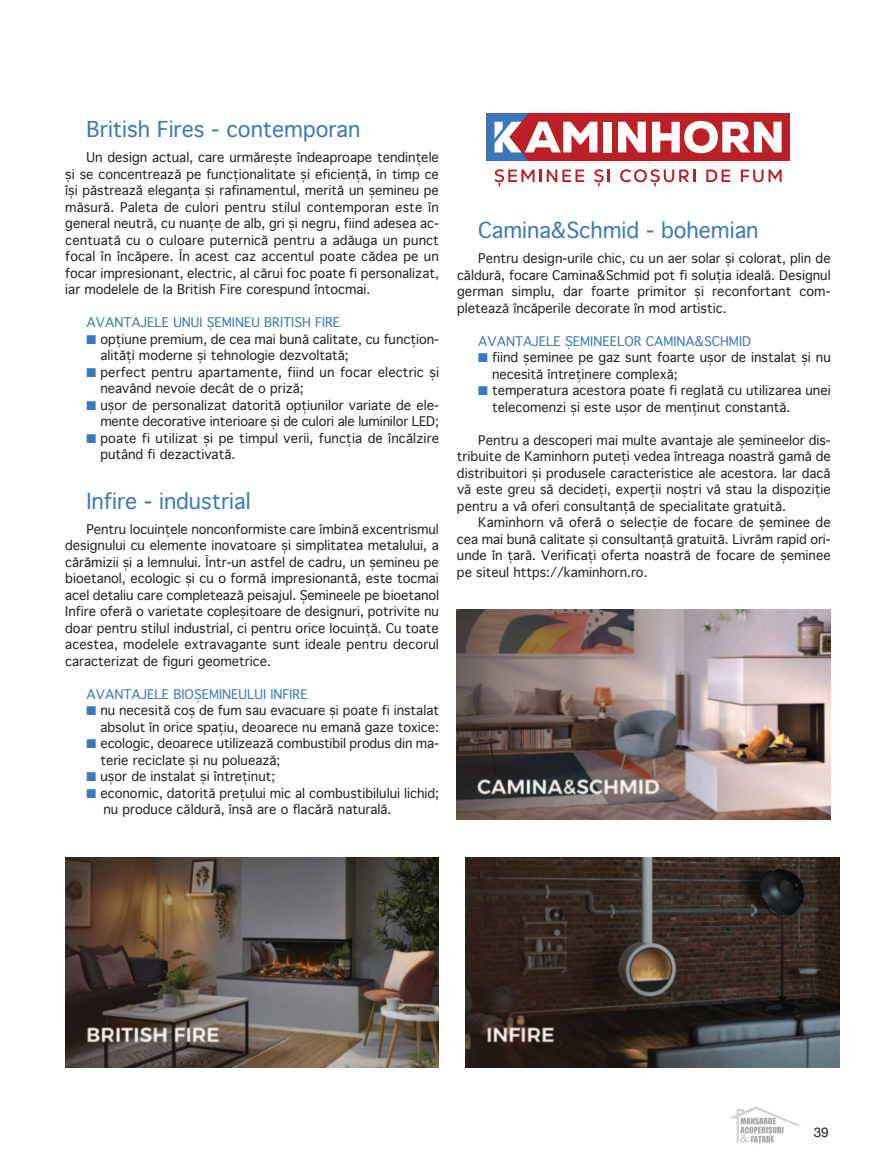
<style>
.page{position:relative;width:893px;height:1170px;background:#fff}
.page>*{position:absolute;margin:0;border:0;box-sizing:border-box;transform-origin:0 0}
.t1{font:21px "Geneva";color:#3a78bd}
.t2{font:13.5px "Helvetica Neue";color:#231f20}
.t3{font:12.75px/16.5px "Geneva";color:#231f20}
.t4{font:12.75px "Geneva";color:#3a78bd}
.s1{color:#3a78bd}
</style>
<div class="page">
<svg style="left:730px;top:1106px;width:71px;height:38px"></svg>
<img style="left:65px;top:857px;width:374px;height:210px">
<img style="left:466px;top:857px;width:373px;height:210px">
<img style="left:457px;top:609px;width:373px;height:210px">
<div style="left:487px;top:113px;width:303px;height:48px;background:#ba2026"></div>
<div style="left:604px;top:122px;width:8px;height:30px;background:#fff"></div>
<svg style="left:618px;top:122px;width:28px;height:30px"></svg>
<svg style="left:652px;top:121px;width:130px;height:32px"></svg>
<svg style="left:494px;top:169px;width:40px;height:18px"></svg>
<svg style="left:540px;top:169px;width:44px;height:13px"></svg>
<svg style="left:594px;top:169px;width:16px;height:18px"></svg>
<svg style="left:620px;top:169px;width:75px;height:18px"></svg>
<svg style="left:706px;top:169px;width:24px;height:13px"></svg>
<svg style="left:741px;top:169px;width:41px;height:13px"></svg>
<svg style="left:486px;top:113px;width:111px;height:48px"></svg>
<h1 class="t1" style="left:87px;top:117px;width:275px">British Fires - contemporan</h1>
<p class="t3" style="left:65px;top:149px;width:375px;text-align:justify;text-indent:21px">Un design actual, care urmărește îndeaproape tendinţele și se concentrează pe funcţionalitate și eficienţă, în timp ce își păstrează eleganţa și rafinamentul, merită un șemineu pe măsură. Paleta de culori pentru stilul contemporan este în general neutră, cu nuanţe de alb, gri și negru, fiind adesea ac&shy;centuată cu o culoare puternică pentru a adăuga un punct focal în încăpere. În acest caz accentul poate cădea pe un focar impresionant, electric, al cărui foc poate fi personalizat, iar modelele de la British Fire corespund întocmai.</p>
<p class="t4" style="left:87px;top:315px;width:255px">AVANTAJELE UNUI ȘEMINEU BRITISH FIRE</p>
<p class="t3" style="left:100px;top:331px;width:340px;text-indent:-14px"><span class="s1">■</span> opţiune premium, de cea mai bună calitate, cu funcţion&shy;alităţi moderne și tehnologie dezvoltată;</p>
<p class="t3" style="left:100px;top:364px;width:340px;text-indent:-14px"><span class="s1">■</span> perfect pentru apartamente, fiind un focar electric și neavând nevoie decât de o priză;</p>
<p class="t3" style="left:87px;top:397px;width:354px;text-align:right"><span class="s1">■</span> ușor de personalizat datorită opţiunilor variate de ele&shy;mente decorative interioare și de culori ale luminilor LED;</p>
<p class="t3" style="left:100px;top:430px;width:340px;text-indent:-14px"><span class="s1">■</span> poate fi utilizat și pe timpul verii, funcţia de încălzire putând fi dezactivată.</p>
<h1 class="t1" style="left:87px;top:489px;width:166px">Infire - industrial</h1>
<p class="t3" style="left:65px;top:521px;width:375px;text-align:justify;text-indent:21px">Pentru locuinţele nonconformiste care îmbină excentrismul designului cu elemente inovatoare și simplitatea metalului, a cărămizii și a lemnului. Într-un astfel de cadru, un șemineu pe bioetanol, ecologic și cu o formă impresionantă, este tocmai acel detaliu care completează peisajul. Șemineele pe bioetanol Infire oferă o varietate copleșitoare de designuri, potrivite nu doar pentru stilul industrial, ci pentru orice locuinţă. Cu toate acestea, modelele extravagante sunt ideale pentru decorul caracterizat de figuri geometrice.</p>
<p class="t4" style="left:87px;top:686px;width:223px">AVANTAJELE BIOȘEMINEULUI INFIRE</p>
<p class="t3" style="left:87px;top:702px;width:354px;text-align:right"><span class="s1">■</span> nu necesită coș de fum sau evacuare și poate fi instalat absolut în orice spaţiu, deoarece nu emană gaze toxice:</p>
<p class="t3" style="left:100px;top:735px;width:340px;text-indent:-14px"><span class="s1">■</span> ecologic, deoarece utilizează combustibil produs din ma&shy;terie reciclate și nu poluează;</p>
<p class="t3" style="left:87px;top:768px;width:190px"><span class="s1">■</span> ușor de instalat și întreţinut;</p>
<p class="t3" style="left:104px;top:785px;width:337px;text-indent:-17px"><span class="s1">■</span> economic, datorită preţului mic al combustibilului lichid; nu produce căldură, însă are o flacără naturală.</p>
<h1 class="t1" style="left:478px;top:218px;width:282px">Camina&amp;Schmid - bohemian</h1>
<p class="t3" style="left:457px;top:250px;width:375px;text-align:justify;text-indent:21px">Pentru design-urile chic, cu un aer solar și colorat, plin de căldură, focare Camina&amp;Schmid pot fi soluţia ideală. Designul german simplu, dar foarte primitor și reconfortant com&shy;pletează încăperile decorate în mod artistic.</p>
<p class="t4" style="left:478px;top:334px;width:274px">AVANTAJELE ȘEMINEELOR CAMINA&amp;SCHMID</p>
<p class="t3" style="left:492px;top:349px;width:340px;text-indent:-14px"><span class="s1">■</span> fiind șeminee pe gaz sunt foarte ușor de instalat și nu necesită întreţinere complexă;</p>
<p class="t3" style="left:492px;top:382px;width:340px;text-indent:-14px"><span class="s1">■</span> temperatura acestora poate fi reglată cu utilizarea unei telecomenzi și este ușor de menţinut constantă.</p>
<p class="t3" style="left:457px;top:432px;width:375px;text-align:justify;text-indent:21px">Pentru a descoperi mai multe avantaje ale șemineelor dis&shy;tribuite de Kaminhorn puteţi vedea întreaga noastră gamă de distribuitori și produsele caracteristice ale acestora. Iar dacă vă este greu să decideţi, experţii noștri vă stau la dispoziţie pentru a vă oferi consultanţă de specialitate gratuită.</p>
<p class="t3" style="left:457px;top:514px;width:375px;text-align:justify;text-indent:21px">Kaminhorn vă oferă o selecţie de focare de șeminee de cea mai bună calitate și consultanţă gratuită. Livrăm rapid ori&shy;unde în ţară. Verificaţi oferta noastră de focare de șeminee pe siteul https://kaminhorn.ro.</p>
<p class="t2" style="left:814px;top:1124px;width:17px">39</p>
</div>
